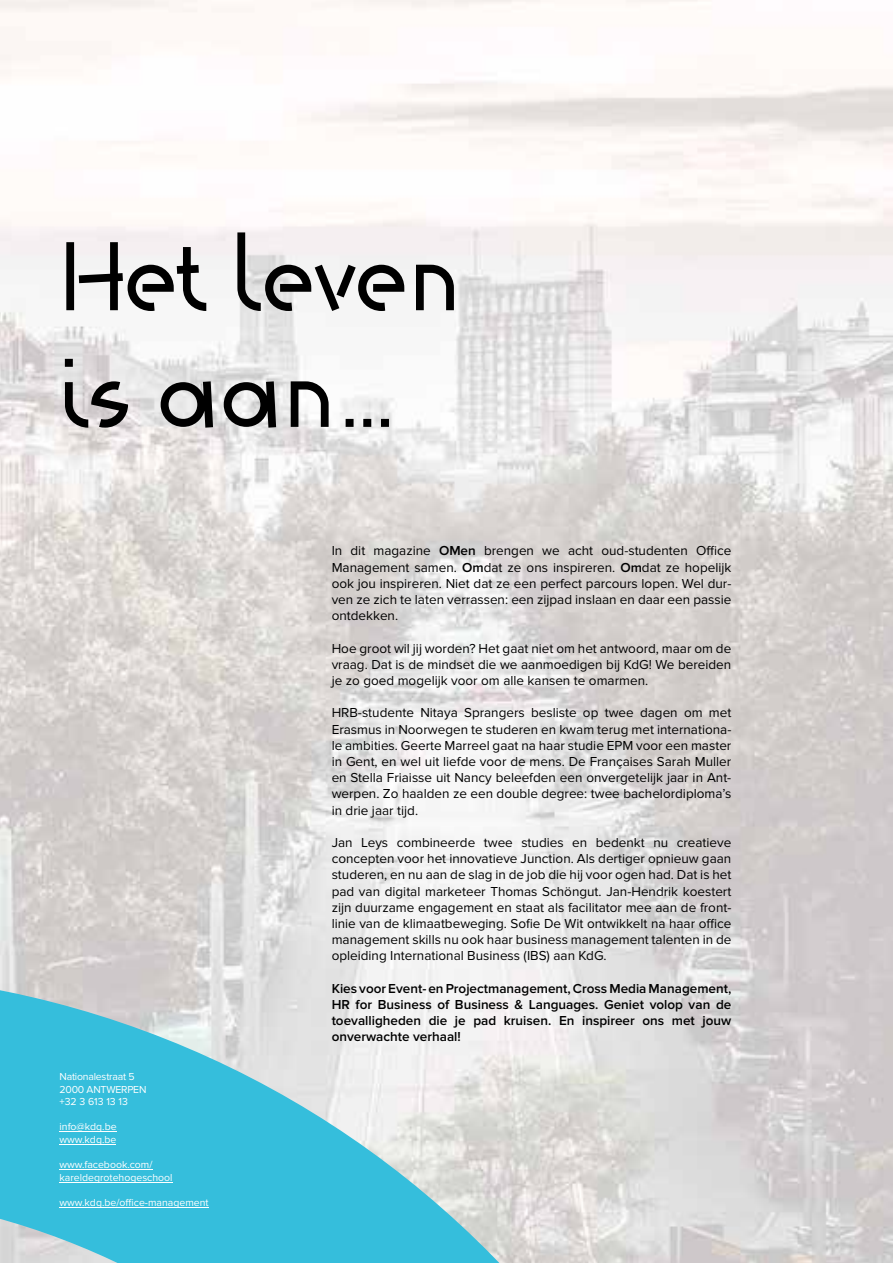
<style>
.page{position:relative;width:893px;height:1263px;background:#fff}
.page>*{position:absolute;margin:0;border:0;box-sizing:border-box;transform-origin:0 0}
.t1{font:97.2px/116.7px "Kd G";color:#000}
.t2{font:13.5px/16.2px "Proxima Nova";color:#000;text-align:justify}
.t3{font:600 13.5px/16.2px "Proxima Nova";color:#000;text-align:justify}
.t4{font:10.5px/12.6px "Proxima Nova";color:#fff}
.t5{font:10.5px/12.6px "Proxima Nova";letter-spacing:-.02em;color:#fff}
.s1{font-weight:600}
</style>
<div class="page">
<img style="left:0;top:0;width:893px;height:1263px">
<svg style="left:0;top:972px;width:773px;height:291px;background:#a2d3dd"></svg>
<hr style="left:60px;top:1132px;width:57px;height:1px;background:#fff">
<hr style="left:60px;top:1144px;width:56px;height:1px;background:#fff">
<hr style="left:60px;top:1169px;width:93px;height:1px;background:#fff">
<hr style="left:60px;top:1182px;width:113px;height:1px;background:#fff">
<hr style="left:60px;top:1207px;width:149px;height:1px;background:#fff">
<h1 class="t1" style="left:60px;top:214px;width:403px">Het leven is aan…</h1>
<p class="t5" style="left:60px;top:1070px;width:88px">Nationalestraat 5<br>2000 ANTWERPEN +32 3 613 13 13</p>
<p class="t4" style="left:60px;top:1121px;width:59px">info@kdg.be www.kdg.be</p>
<p class="t4" style="left:60px;top:1158px;width:115px">www.facebook.com/ kareldegrotehogeschool</p>
<p class="t4" style="left:60px;top:1196px;width:151px">www.kdg.be/office-management</p>
<p class="t2" style="left:332px;top:543px;width:401px">In dit magazine <span class="s1">OMen</span> brengen we acht oud-studenten Office Management samen. <span class="s1">Om</span>dat ze ons inspireren. <span class="s1">Om</span>dat ze hopelijk ook jou inspireren. Niet dat ze een perfect parcours lopen. Wel dur&shy;ven ze zich te laten verrassen: een zijpad inslaan en daar een passie ontdekken.</p>
<p class="t2" style="left:332px;top:640px;width:401px">Hoe groot wil jij worden? Het gaat niet om het antwoord, maar om de vraag. Dat is de mindset die we aanmoedigen bij KdG! We bereiden je zo goed mogelijk voor om alle kansen te omarmen.</p>
<p class="t2" style="left:332px;top:705px;width:401px">HRB-studente Nitaya Sprangers besliste op twee dagen om met Erasmus in Noorwegen te studeren en kwam terug met internationa&shy;le ambities. Geerte Marreel gaat na haar studie EPM voor een master in Gent, en wel uit liefde voor de mens. De Françaises Sarah Muller en Stella Friaisse uit Nancy beleefden een onvergetelijk jaar in Ant&shy;werpen. Zo haalden ze een double degree: twee bachelordiploma’s in drie jaar tijd.</p>
<p class="t2" style="left:332px;top:835px;width:401px">Jan Leys combineerde twee studies en bedenkt nu creatieve concepten voor het innovatieve Junction. Als dertiger opnieuw gaan studeren, en nu aan de slag in de job die hij voor ogen had. Dat is het pad van digital marketeer Thomas Schöngut. Jan-Hendrik koestert zijn duurzame engagement en staat als facilitator mee aan de front&shy;linie van de klimaatbeweging. Sofie De Wit ontwikkelt na haar office management skills nu ook haar business management talenten in de opleiding International Business (IBS) aan KdG.</p>
<p class="t3" style="left:332px;top:980px;width:401px">Kies voor Event- en Projectmanagement, Cross Media Management, HR for Business of Business &amp; Languages. Geniet volop van de toevalligheden die je pad kruisen. En inspireer ons met jouw onverwachte verhaal!</p>
</div>
